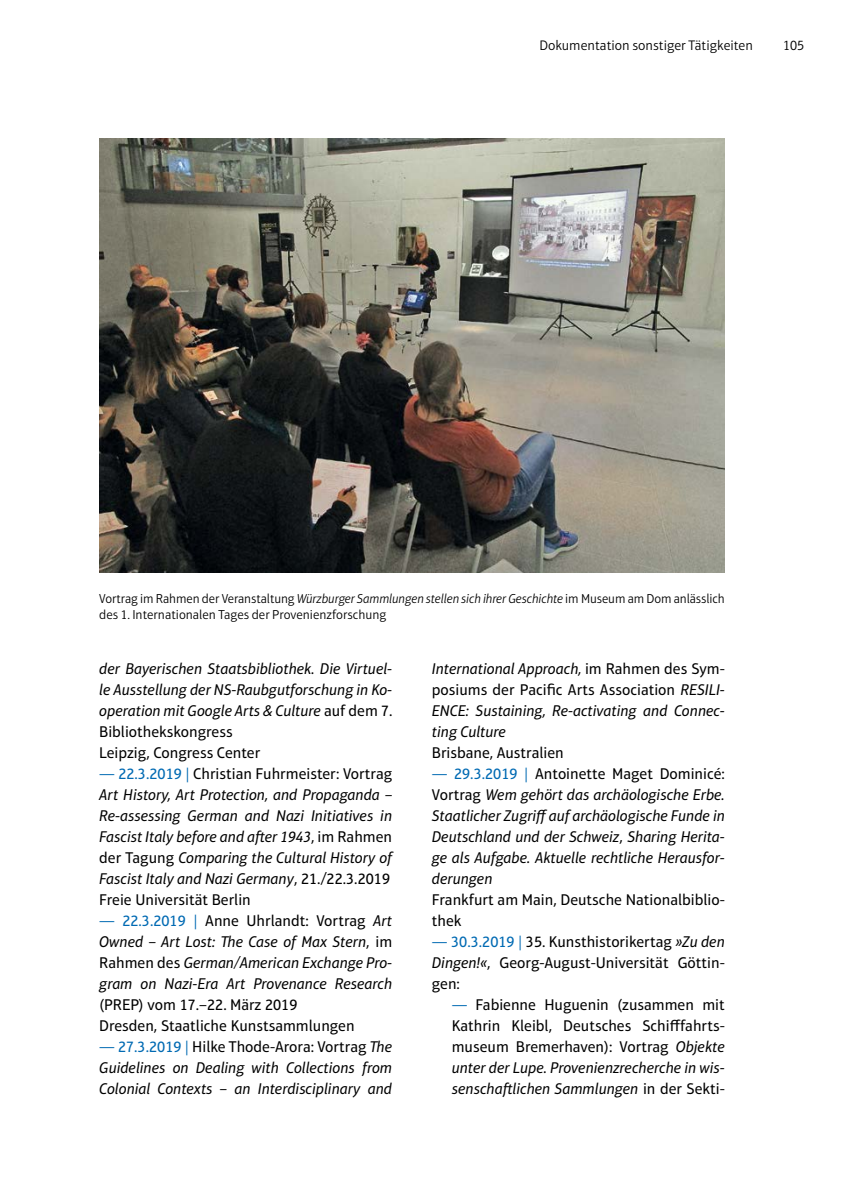
<style>
.page{position:relative;width:844px;height:1191px;background:#fff}
.page>*{position:absolute;margin:0;border:0;box-sizing:border-box;transform-origin:0 0}
.t1{font:italic 15.75px/21px "Aptifer Sans LT Pro";color:#000;text-align:justify}
.t2{font:15.75px/21px "Aptifer Sans LT Pro";color:#000}
.t3{font:300 14px "Aptifer Sans LT Pro";color:#000}
.t4{font:300 13.12px/15.8px "Aptifer Sans LT Pro";letter-spacing:-.005em;color:#000}
.s1{font-style:italic}
.s2{font-style:normal}
.s3{font-style:normal;color:#006ab3}
.s4{color:#006ab3}
</style>
<div class="page">
<img style="left:99px;top:139px;width:625px;height:433px">
<p class="t3" style="left:539px;top:38px;width:215px">Dokumentation sonstiger Tätigkeiten</p>
<p class="t3" style="left:783px;top:38px;width:23px">105</p>
<p class="t4" style="left:99px;top:591px;width:626px">Vortrag im Rahmen der Veranstaltung <span class="s1">Würzburger Sammlungen stellen sich ihrer Geschichte</span> im Museum am Dom anlässlich des 1. Internationalen Tages der Provenienzforschung</p>
<p class="t1" style="left:99px;top:658px;width:295px;text-align:left">der Bayerischen Staatsbibliothek. Die Virtuel&shy;le Ausstellung der NS-Raubgutforschung in Ko&shy;operation mit Google Arts &amp; Culture <span class="s2">auf dem 7.<br>Bibliothekskongress<br>Leipzig, Congress Center</span></p>
<p class="t1" style="left:99px;top:763px;width:294px;text-align:left"><span class="s3">— 22.3.2019 |</span> <span class="s2">Christian Fuhrmeister: Vortrag </span>Art History, Art Protection, and Propaganda – Re-assessing German and Nazi Initiatives in Fascist Italy before and after 1943<span class="s2">, im Rahmen der Tagung</span> Comparing the Cultural History of Fascist Italy and Nazi Germany<span class="s2">, 21./22.3.2019<br>Freie Universität Berlin</span></p>
<p class="t1" style="left:99px;top:910px;width:294px"><span class="s3">— 22.3.2019 |</span> <span class="s2">Anne Uhrlandt: Vortrag</span> Art Owned – Art Lost: The Case of Max Stern<span class="s2">, im Rahmen des</span> German/American Exchange Pro&shy;gram on Nazi-Era Art Provenance Research</p>
<p class="t2" style="left:99px;top:994px;width:257px">(PREP) vom 17.–22. März 2019<br>Dresden, Staatliche Kunstsammlungen</p>
<p class="t1" style="left:99px;top:1036px;width:294px"><span class="s3">— 27.3.2019 |</span> <span class="s2">Hilke Thode-Arora: Vortrag</span> The Guidelines on Dealing with Collections from Colonial Contexts – an Interdisciplinary and</p>
<p class="t1" style="left:432px;top:658px;width:294px">International Approach, <span class="s2">im Rahmen des Sym&shy;posiums der Pacific Arts Association</span> RESILI-ENCE: Sustaining, Re-activating and Connec&shy;ting Culture</p>
<p class="t2" style="left:432px;top:742px;width:133px">Brisbane, Australien</p>
<p class="t1" style="left:432px;top:763px;width:294px"><span class="s3">— 29.3.2019 |</span> <span class="s2">Antoinette Maget Dominicé:<br>Vortrag</span> Wem gehört das archäologische Erbe.<br>Staatlicher Zugriff auf archäologische Funde in Deutschland und der Schweiz<span class="s2">,</span> Sharing Herita&shy;ge als Aufgabe. Aktuelle rechtliche Herausfor&shy;derungen</p>
<p class="t2" style="left:432px;top:889px;width:293px">Frankfurt am Main, Deutsche Nationalbiblio&shy;thek</p>
<p class="t2" style="left:432px;top:931px;width:294px;text-align:justify"><span class="s4">— 30.3.2019 |</span> 35. Kunsthistorikertag <span class="s1">»Zu den Dingen!«</span>, Georg-August-Universität Göttin&shy;gen:</p>
<p class="t2" style="left:451px;top:994px;width:274px;text-align:justify"><span class="s4">—</span> Fabienne Huguenin (zusammen mit Kathrin Kleibl, Deutsches Schifffahrts&shy;museum Bremerhaven): Vortrag <span class="s1">Objekte unter der Lupe. Provenienzrecherche in wis&shy;senschaftlichen Sammlungen</span> in der Sekti-</p>
</div>
